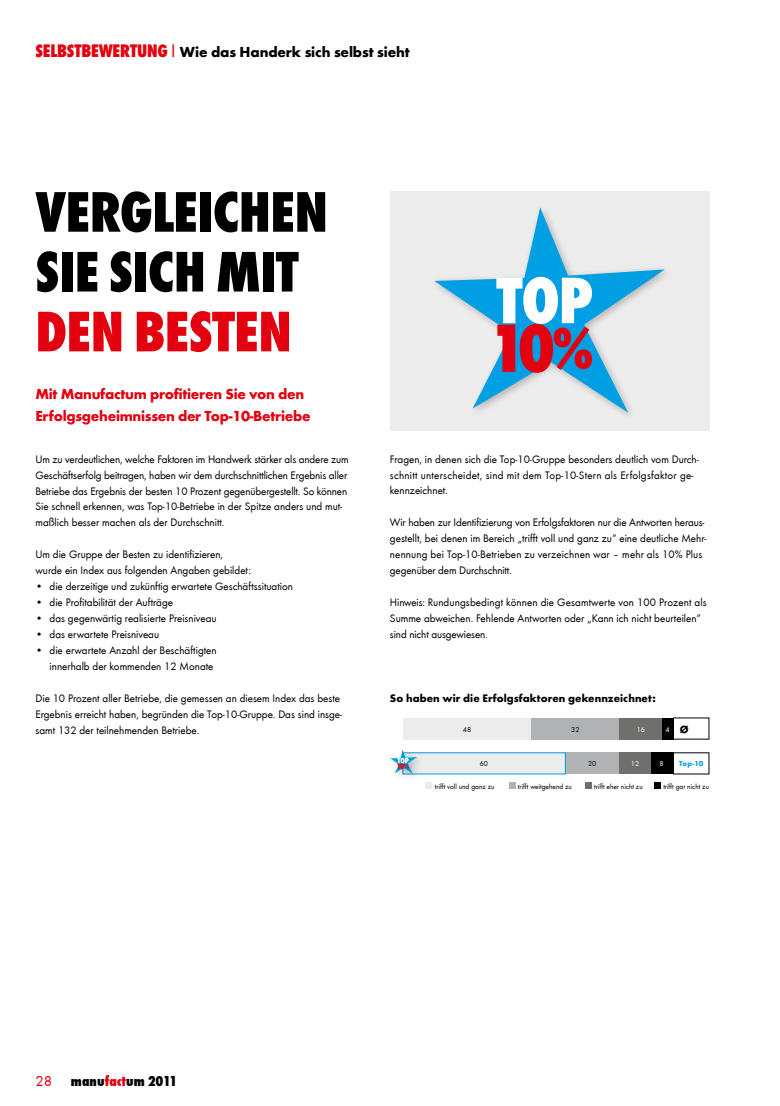
<style>
.page{position:relative;width:780px;height:1106px;background:#fff}
.page>*{position:absolute;margin:0;border:0;box-sizing:border-box;transform-origin:0 0}
.t1{font:800 condensed 59.38px/59.8px "Wuerth";color:#000}
.t2{font:800 condensed 59.38px "Wuerth";color:#e3000f}
.t3{font:700 15px/22.5px "Wuerth";letter-spacing:-.02em;color:#e3000f}
.t4{font:700 15px "Wuerth";letter-spacing:-.01em;color:#000}
.t5{font:800 condensed 15px "Wuerth";letter-spacing:-.035em;color:#000}
.t6{font:15px "Wuerth";color:#e3000f}
.t7{font:11.25px/16px "Wuerth";color:#000}
.t8{font:700 11.25px "Wuerth";color:#000}
.t9{font:700 10.75px "Wuerth";color:#000}
.t10{font:7.5px "Wuerth";color:#000}
.t11{font:700 7.5px "Wuerth";color:#009ee3}
.t12{font:7.5px "Wuerth";color:#fff}
.s1{font-weight:800;font-stretch:condensed;font-size:18.75px;color:#e3000f}
.s2{font-weight:400;font-size:18.75px;color:#e3000f}
.s3{color:#e3000f}
</style>
<div class="page">
<div style="left:390px;top:191px;width:319px;height:240px;background:#ececed"></div>
<div style="left:425px;top:782px;width:7px;height:7px;background:#ececed"></div>
<div style="left:509px;top:782px;width:6px;height:7px;background:#b1b2b3"></div>
<div style="left:585px;top:782px;width:6px;height:7px;background:#6f6f6e"></div>
<div style="left:654px;top:782px;width:7px;height:7px;background:#000"></div>
<div style="left:403px;top:718px;width:129px;height:21px;background:#ececed"></div>
<div style="left:531px;top:718px;width:88px;height:21px;background:#b1b2b3"></div>
<div style="left:619px;top:718px;width:42px;height:21px;background:#6f6f6e"></div>
<div style="left:661px;top:718px;width:12px;height:21px;background:#000"></div>
<div style="left:403px;top:752px;width:162px;height:22px;background:#ececed"></div>
<div style="left:565px;top:752px;width:54px;height:22px;background:#b1b2b3"></div>
<div style="left:619px;top:752px;width:32px;height:22px;background:#6f6f6e"></div>
<div style="left:650px;top:752px;width:23px;height:22px;background:#000"></div>
<svg style="left:434px;top:207px;width:230px;height:206px"></svg>
<svg style="left:496px;top:277px;width:96px;height:96px;background:#9691af"></svg>
<div style="left:386px;top:746px;width:39px;height:36px;background:#000;opacity:.25"></div>
<svg style="left:390px;top:749px;width:27px;height:24px"></svg>
<h2 class="t4" style="left:35px;top:41px;width:376px"><span class="s1">Selbstbewertung</span> <span class="s2">I</span> Wie das Handerk sich selbst sieht</h2>
<h1 class="t1" style="left:35px;top:178px;width:164px">VERGLEICHEN<br>SIE SICH</h1>
<h1 class="t1" style="left:216px;top:238px;width:29px">MIT</h1>
<h1 class="t2" style="left:35px;top:290px;width:125px">DEN BESTEN</h1>
<h2 class="t3" style="left:35px;top:381px;width:277px">Mit Manufactum profitieren Sie von den<br>Erfolgsgeheimnissen der Top-10-Betriebe</h2>
<p class="t7" style="left:35px;top:450px;width:315px">Um zu verdeutlichen, welche Faktoren im Handwerk stärker als andere zum Geschäftserfolg beitragen, haben wir dem durchschnittlichen Ergebnis aller Betriebe das Ergebnis der besten 10 Prozent gegenübergestellt. So können Sie schnell erkennen, was Top-10-Betriebe in der Spitze anders und mut&shy;maßlich besser machen als der Durchschnitt.</p>
<p class="t7" style="left:35px;top:546px;width:217px">Um die Gruppe der Besten zu identifizieren, wurde ein Index aus folgenden Angaben gebildet:</p>
<p class="t7" style="left:35px;top:578px;width:259px">• die derzeitige und zukünftig erwartete Geschäftssituation</p>
<p class="t7" style="left:35px;top:594px;width:139px">• die Profitabilität der Aufträge</p>
<p class="t7" style="left:35px;top:610px;width:183px">• das gegenwärtig realisierte Preisniveau</p>
<p class="t7" style="left:35px;top:625px;width:125px">• das erwartete Preisniveau</p>
<p class="t7" style="left:35px;top:641px;width:183px;text-align:right">• die erwartete Anzahl der Beschäftigten innerhalb der kommenden 12 Monate</p>
<p class="t7" style="left:35px;top:689px;width:308px">Die 10 Prozent aller Betriebe, die gemessen an diesem Index das beste<br>Ergebnis erreicht haben, begründen die Top-10-Gruppe. Das sind insge&shy;samt 132 der teilnehmenden Betriebe.</p>
<p class="t7" style="left:390px;top:450px;width:310px">Fragen, in denen sich die Top-10-Gruppe besonders deutlich vom Durch&shy;schnitt unterscheidet, sind mit dem Top-10-Stern als Erfolgsfaktor ge&shy;kennzeichnet.</p>
<p class="t7" style="left:390px;top:514px;width:318px">Wir haben zur Identifizierung von Erfolgsfaktoren nur die Antworten heraus&shy;gestellt, bei denen im Bereich „trifft voll und ganz zu“ eine deutliche Mehr&shy;nennung bei Top-10-Betrieben zu verzeichnen war – mehr als 10% Plus gegenüber dem Durchschnitt.</p>
<p class="t7" style="left:390px;top:594px;width:318px">Hinweis: Rundungsbedingt können die Gesamtwerte von 100 Prozent als<br>Summe abweichen. Fehlende Antworten oder „Kann ich nicht beurteilen“ sind nicht ausgewiesen.</p>
<p class="t8" style="left:390px;top:689px;width:267px">So haben wir die Erfolgsfaktoren gekennzeichnet:</p>
<p class="t10" style="left:463px;top:724px;width:10px">48</p>
<p class="t10" style="left:480px;top:758px;width:10px">60</p>
<p class="t10" style="left:571px;top:724px;width:10px">32</p>
<p class="t9" style="left:679px;top:721px;width:10px">Ø</p>
<p class="t10" style="left:588px;top:758px;width:10px">20</p>
<p class="t11" style="left:679px;top:758px;width:26px">Top-10</p>
<p class="t12" style="left:665px;top:724px;width:6px">4</p>
<p class="t12" style="left:636px;top:724px;width:10px">16</p>
<p class="t12" style="left:631px;top:758px;width:10px">12</p>
<p class="t12" style="left:659px;top:758px;width:6px">8</p>
<p class="t10" style="left:435px;top:781px;width:61px">trifft voll und ganz zu</p>
<p class="t10" style="left:518px;top:781px;width:55px">trifft weitgehend zu</p>
<p class="t10" style="left:594px;top:781px;width:50px">trifft eher nicht zu</p>
<p class="t10" style="left:663px;top:781px;width:47px">trifft gar nicht zu</p>
<h2 class="t6" style="left:35px;top:1070px;width:18px">28</h2>
<h2 class="t5" style="left:71px;top:1070px;width:108px">manu<span class="s3">fact</span>um 2011</h2>
</div>
